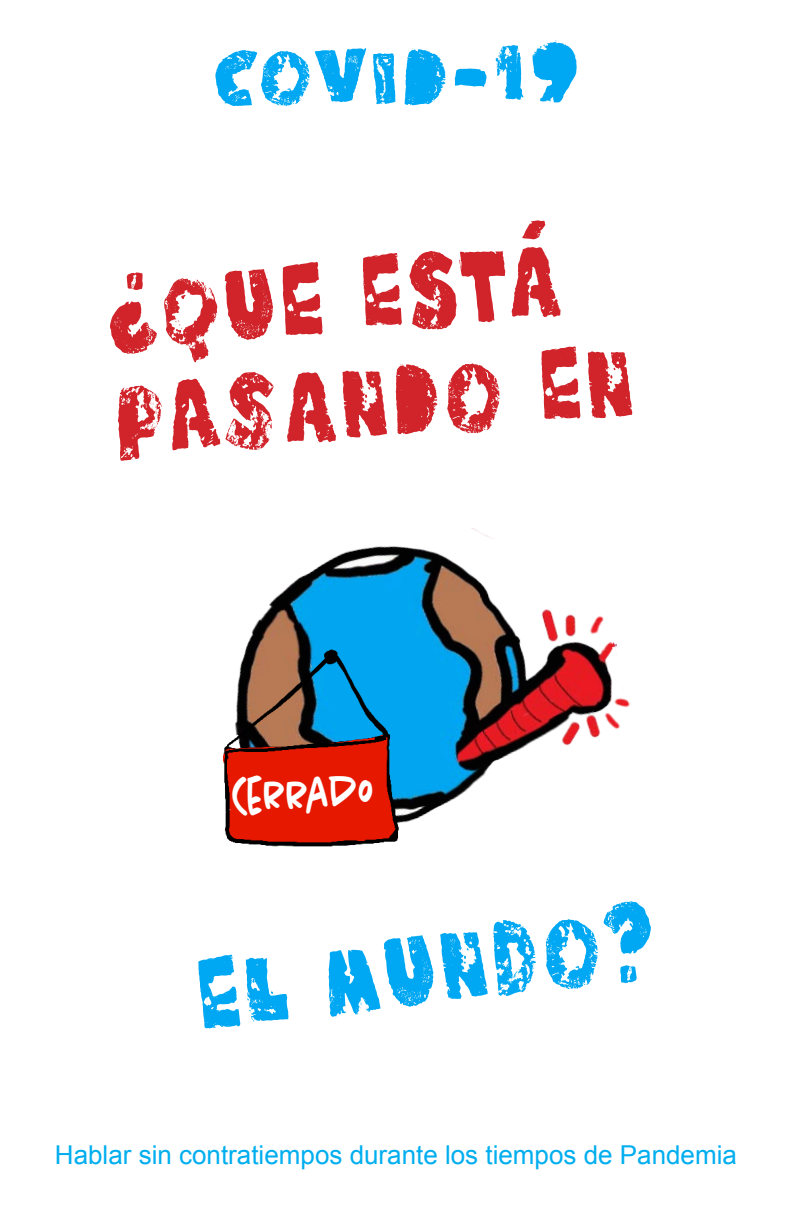
<style>
.page{position:relative;width:792px;height:1224px;background:#fff}
.page>*{position:absolute;margin:0;border:0;box-sizing:border-box;transform-origin:0 0}
.t1{font:89.4px/107.2px "Salvation";color:#d1232a;scale:.81 1}
.t2{font:89.4px "Salvation";color:#00a8f3;scale:.81 1}
.t3{font:72px "Salvation";color:#00a8f3}
.t4{font:500 51.8px "Chantal";color:#fff;scale:.68 1}
.t5{font:26px "Arial";color:#00aeef}
</style>
<div class="page">
<img style="left:251px;top:528px;width:380px;height:292px">
<img style="left:223px;top:634px;width:192px;height:213px">
<div style="left:232px;top:768px;width:155px;height:60px;background:#e61900"></div>
<p class="t3" style="left:211px;top:19px;width:372px">COVID-19</p>
<p class="t1" style="left:101px;top:257px;width:650px;rotate:-4deg">¿Que está pasando en</p>
<p class="t4" style="left:232px;top:764px;width:213px;rotate:-2deg">Cerrado</p>
<p class="t2" style="left:185px;top:929px;width:577px;rotate:-8deg">el mundo?</p>
<p class="t5" style="left:55px;top:1138px;width:684px">Hablar sin contratiempos durante los tiempos de Pandemia</p>
</div>
